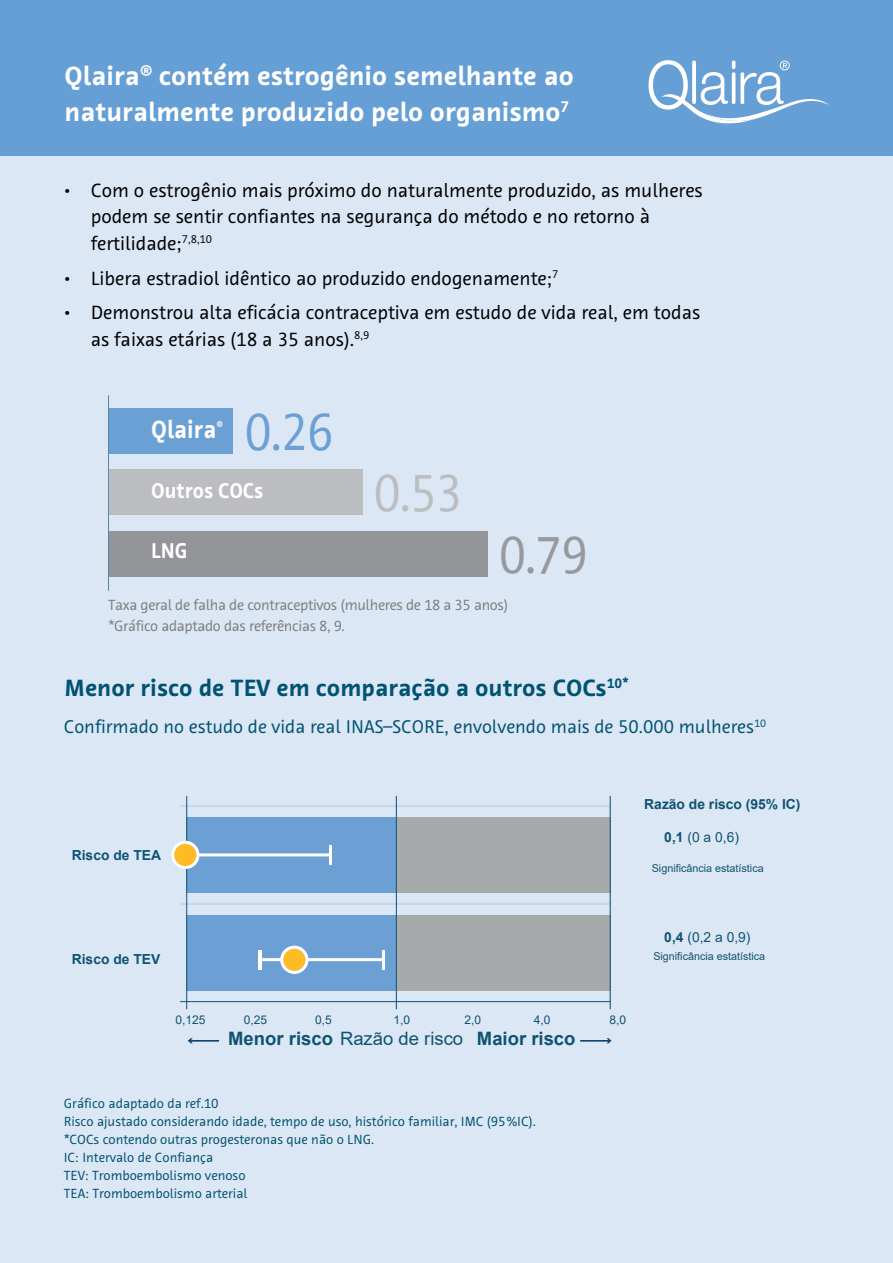
<style>
.page{position:relative;width:893px;height:1263px;background:#fff}
.page>*{position:absolute;margin:0;border:0;box-sizing:border-box;transform-origin:0 0}
.t1{font:53.4px "Bayer Sans";color:#6ba0d5;scale:.92 1}
.t2{font:53.4px "Bayer Sans";color:#bcbdc0;scale:.92 1}
.t3{font:53.4px "Bayer Sans";color:#97999c;scale:.92 1}
.t4{font:700 26.85px/35.8px "Bayer Sans";color:#fff}
.t5{font:700 25.35px "Bayer Sans";color:#fff;scale:.92 1}
.t6{font:700 24px "Bayer Sans";color:#015372}
.t7{font:700 21.75px "Bayer Sans";color:#fff;scale:.92 1}
.t8{font:19.5px/26.4px "Bayer Sans";color:#000001}
.t9{font:18.75px "Bayer Sans";color:#015372}
.t10{font:700 18.45px "Arial";color:#0f5372}
.t11{font:15px "Bayer Sans";letter-spacing:-.02em;color:#7c7f81}
.t12{font:700 13.8px "Arial";color:#0f5372}
.t13{font:13.8px "Arial";color:#0f5372}
.t14{font:13.5px "Bayer Sans";color:#015372}
.t15{font:12px "Arial";color:#0f5372}
.t16{font:10.8px "Arial";color:#0f5372}
.s1{font-weight:700}
.s2{font-weight:400}
</style>
<div class="page">
<div style="left:0;top:26px;width:893px;height:1237px;background:#dce7f5"></div>
<div style="left:0;top:0;width:893px;height:156px;background:#669fd5"></div>
<svg style="left:648px;top:60px;width:181px;height:64px"></svg>
<div style="left:108px;top:408px;width:125px;height:46px;background:#6ba0d5"></div>
<div style="left:108px;top:469px;width:254px;height:46px;background:#bcbdc0"></div>
<div style="left:108px;top:531px;width:379px;height:45px;background:#939598"></div>
<hr style="left:108px;top:396px;width:1px;height:195px;background:#015372">
<div style="left:187px;top:817px;width:215px;height:76px;background:#6c9fd4"></div>
<div style="left:396px;top:817px;width:214px;height:76px;background:#a7aaaa"></div>
<div style="left:187px;top:915px;width:215px;height:76px;background:#6c9fd4"></div>
<div style="left:396px;top:915px;width:214px;height:76px;background:#a7aaaa"></div>
<hr style="left:180px;top:903px;width:430px;height:2px;background:#c7d7ee">
<hr style="left:180px;top:805px;width:430px;height:2px;background:#c7d7ee">
<hr style="left:186px;top:796px;width:1px;height:213px;background:#0f5372">
<hr style="left:180px;top:1001px;width:430px;height:1px;background:#0f5372">
<hr style="left:610px;top:796px;width:1px;height:213px;background:#0f5372">
<hr style="left:396px;top:796px;width:1px;height:213px;background:#0f5372">
<hr style="left:188px;top:853px;width:143px;height:3px;background:#fff">
<hr style="left:329px;top:845px;width:3px;height:20px;background:#fff">
<hr style="left:259px;top:958px;width:125px;height:3px;background:#fff">
<hr style="left:259px;top:950px;width:3px;height:19px;background:#fff">
<hr style="left:382px;top:950px;width:3px;height:19px;background:#fff">
<div style="left:283px;top:947px;width:25px;height:25px;background:#fdbb27;border-radius:50%"></div>
<div style="left:280px;top:946px;width:28px;height:28px;border:3px solid #fff;border-radius:50%"></div>
<div style="left:173px;top:842px;width:25px;height:25px;background:#fdbb27;border-radius:50%"></div>
<div style="left:171px;top:841px;width:28px;height:28px;border:3px solid #fff;border-radius:50%"></div>
<svg style="left:188px;top:1038px;width:31px;height:5px"></svg>
<svg style="left:580px;top:1038px;width:31px;height:5px"></svg>
<p class="t4" style="left:65px;top:58px;width:511px">Qlaira® contém estrogênio semelhante ao naturalmente produzido pelo organismo<sup>7</sup></p>
<p class="t8" style="left:91px;top:177px;width:614px;text-indent:-27px">• Com o estrogênio mais próximo do naturalmente produzido, as mulheres podem se sentir confiantes na segurança do método e no retorno à fertilidade;<sup>7,8,10</sup></p>
<p class="t8" style="left:64px;top:265px;width:496px">• Libera estradiol idêntico ao produzido endogenamente;<sup>7</sup></p>
<p class="t8" style="left:91px;top:300px;width:611px;text-indent:-27px">• Demonstrou alta eficácia contraceptiva em estudo de vida real, em todas as faixas etárias (18 a 35 anos).<sup>8,9</sup></p>
<p class="t5" style="left:151px;top:413px;width:79px">Qlaira<sup>®</sup></p>
<p class="t1" style="left:245px;top:398px;width:98px">0.26</p>
<p class="t7" style="left:151px;top:477px;width:123px">Outros COCs</p>
<p class="t7" style="left:151px;top:536px;width:41px">LNG</p>
<p class="t2" style="left:374px;top:459px;width:98px">0.53</p>
<p class="t3" style="left:499px;top:521px;width:98px">0.79</p>
<p class="t11" style="left:108px;top:596px;width:402px">Taxa geral de falha de contraceptivos (mulheres de 18 a 35 anos)</p>
<p class="t11" style="left:108px;top:617px;width:238px">*Gráfico adaptado das referências 8, 9.</p>
<p class="t6" style="left:65px;top:673px;width:565px">Menor risco de TEV em comparação a outros COCs<sup>10*</sup></p>
<p class="t9" style="left:64px;top:715px;width:704px">Confirmado no estudo de vida real INAS–SCORE, envolvendo mais de 50.000 mulheres<sup>10</sup></p>
<p class="t12" style="left:72px;top:845px;width:91px">Risco de TEA</p>
<p class="t12" style="left:644px;top:794px;width:158px">Razão de risco (95% IC)</p>
<p class="t13" style="left:664px;top:828px;width:76px"><span class="s1">0,1</span> (0 a 0,6)</p>
<p class="t16" style="left:652px;top:861px;width:113px">Significância estatística</p>
<p class="t12" style="left:72px;top:950px;width:90px">Risco de TEV</p>
<p class="t15" style="left:175px;top:1011px;width:32px">0,125</p>
<p class="t15" style="left:244px;top:1011px;width:25px">0,25</p>
<p class="t15" style="left:315px;top:1011px;width:18px">0,5</p>
<p class="t15" style="left:393px;top:1011px;width:18px">1,0</p>
<p class="t15" style="left:464px;top:1011px;width:18px">2,0</p>
<p class="t15" style="left:534px;top:1011px;width:18px">4,0</p>
<p class="t15" style="left:609px;top:1011px;width:18px">8,0</p>
<p class="t10" style="left:228px;top:1026px;width:349px">Menor risco <span class="s2">Razão de risco</span> Maior risco</p>
<p class="t14" style="left:64px;top:1095px;width:156px">Gráfico adaptado da ref.10</p>
<p class="t14" style="left:64px;top:1113px;width:473px">Risco ajustado considerando idade, tempo de uso, histórico familiar, IMC (95%IC).</p>
<p class="t14" style="left:64px;top:1131px;width:312px">*COCs contendo outras progesteronas que não o LNG.</p>
<p class="t14" style="left:64px;top:1149px;width:151px">IC: Intervalo de Confiança</p>
<p class="t14" style="left:64px;top:1167px;width:183px">TEV: Tromboembolismo venoso</p>
<p class="t14" style="left:64px;top:1185px;width:185px">TEA: Tromboembolismo arterial</p>
<p class="t13" style="left:664px;top:927px;width:88px"><span class="s1">0,4</span> (0,2 a 0,9)</p>
<p class="t16" style="left:653px;top:948px;width:113px">Significância estatística</p>
</div>
